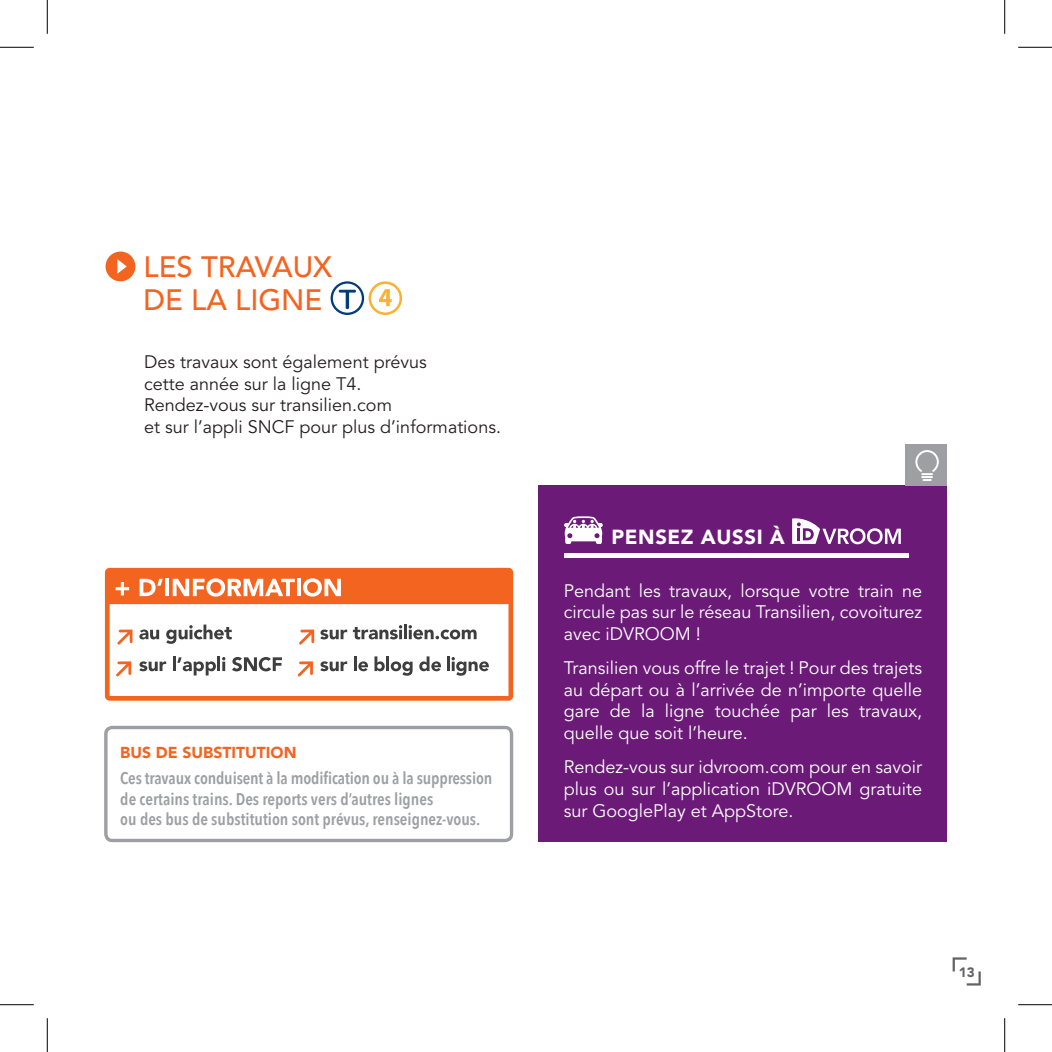
<style>
.page{position:relative;width:1052px;height:1052px;background:#fff}
.page>*{position:absolute;margin:0;border:0;box-sizing:border-box;transform-origin:0 0}
.t1{font:500 29.25px/33.8px "Avenir LT Std";color:#f36421}
.t2{font:900 20.25px "Avenir LT Std";letter-spacing:.03em;color:#fff}
.t3{font:18px/21.6px "Avenir LT Std";color:#fff;text-align:justify}
.t4{font:18px/21.6px "Avenir LT Std";color:#231f20}
.t5{font:600 16.88px/20.2px "Avenir Next Condensed";color:#9d9fa2}
.t6{font:900 15.75px "Avenir LT Std";color:#f36421}
.t7{font:900 13.5px "Avenir LT Std";color:#636366}
</style>
<div class="page">
<div style="left:538px;top:485px;width:408px;height:357px;background:#6b1a78"></div>
<div style="left:905px;top:444px;width:41px;height:41px;background:#9d9fa2"></div>
<svg style="left:915px;top:450px;width:23px;height:31px"></svg>
<hr style="left:563px;top:553px;width:345px;height:4px;background:#fff">
<svg style="left:792px;top:518px;width:108px;height:26px"></svg>
<svg style="left:564px;top:516px;width:38px;height:28px"></svg>
<div style="left:105px;top:251px;width:30px;height:30px;background:#f36421;border-radius:50%"></div>
<svg style="left:117px;top:259px;width:10px;height:15px"></svg>
<svg style="left:330px;top:281px;width:72px;height:34px"></svg>
<svg style="left:105px;top:567px;width:408px;height:133px"></svg>
<svg style="left:139px;top:629px;width:20px;height:10px"></svg>
<svg style="left:166px;top:624px;width:66px;height:19px"></svg>
<svg style="left:139px;top:661px;width:27px;height:10px"></svg>
<hr style="left:173px;top:656px;width:3px;height:15px;background:#3e3e3f">
<svg style="left:177px;top:657px;width:39px;height:18px"></svg>
<hr style="left:217px;top:656px;width:3px;height:15px;background:#3e3e3f">
<svg style="left:222px;top:656px;width:3px;height:15px"></svg>
<svg style="left:232px;top:656px;width:50px;height:15px"></svg>
<svg style="left:320px;top:629px;width:27px;height:10px"></svg>
<svg style="left:353px;top:625px;width:49px;height:14px"></svg>
<hr style="left:404px;top:624px;width:3px;height:15px;background:#3e3e3f">
<svg style="left:408px;top:625px;width:68px;height:14px"></svg>
<svg style="left:320px;top:661px;width:27px;height:10px"></svg>
<svg style="left:354px;top:656px;width:14px;height:15px"></svg>
<svg style="left:374px;top:656px;width:10px;height:15px"></svg>
<hr style="left:386px;top:656px;width:3px;height:15px;background:#3e3e3f">
<svg style="left:390px;top:661px;width:22px;height:14px"></svg>
<svg style="left:419px;top:656px;width:22px;height:15px"></svg>
<svg style="left:447px;top:656px;width:41px;height:19px"></svg>
<svg style="left:117px;top:629px;width:15px;height:15px"></svg>
<svg style="left:116px;top:661px;width:15px;height:15px"></svg>
<svg style="left:299px;top:629px;width:15px;height:15px"></svg>
<svg style="left:297px;top:661px;width:16px;height:15px"></svg>
<svg style="left:116px;top:582px;width:13px;height:13px"></svg>
<svg style="left:139px;top:578px;width:24px;height:18px"></svg>
<hr style="left:165px;top:578px;width:4px;height:18px;background:#fff">
<svg style="left:173px;top:578px;width:122px;height:18px"></svg>
<hr style="left:297px;top:578px;width:3px;height:18px;background:#fff">
<svg style="left:303px;top:578px;width:38px;height:18px"></svg>
<div style="left:104px;top:725px;width:409px;height:117px;border:3px solid #9d9fa2;border-radius:6px"></div>
<svg style="left:952px;top:957px;width:28px;height:28px"></svg>
<hr style="left:0;top:47px;width:34px;height:1px;background:#000">
<hr style="left:1017px;top:47px;width:34px;height:1px;background:#000">
<hr style="left:0;top:1004px;width:34px;height:1px;background:#000">
<hr style="left:1017px;top:1004px;width:34px;height:1px;background:#000">
<hr style="left:47px;top:0;width:1px;height:34px;background:#000">
<hr style="left:47px;top:1017px;width:1px;height:34px;background:#000">
<hr style="left:1004px;top:0;width:1px;height:34px;background:#000">
<hr style="left:1004px;top:1017px;width:1px;height:34px;background:#000">
<h1 class="t1" style="left:143px;top:250px;width:190px">LES TRAVAUX<br>DE LA LIGNE</h1>
<p class="t4" style="left:144px;top:351px;width:358px">Des travaux sont également prévus<br>cette année sur la ligne T4.<br>Rendez-vous sur transilien.com<br>et sur l’appli SNCF pour plus d’informations.</p>
<p class="t6" style="left:120px;top:742px;width:178px">BUS DE SUBSTITUTION</p>
<p class="t5" style="left:120px;top:767px;width:373px">Ces travaux conduisent à la modification ou à la suppression de certains trains. Des reports vers d’autres lignes<br>ou des bus de substitution sont prévus, renseignez-vous.</p>
<p class="t2" style="left:611px;top:524px;width:175px">PENSEZ AUSSI À</p>
<p class="t3" style="left:563px;top:580px;width:360px">Pendant les travaux, lorsque votre train ne circule pas sur le réseau Transilien, covoiturez avec iDVROOM !</p>
<p class="t3" style="left:563px;top:657px;width:360px">Transilien vous offre le trajet ! Pour des trajets au départ ou à l’arrivée de n’importe quelle gare de la ligne touchée par les travaux, quelle que soit l’heure.</p>
<p class="t3" style="left:563px;top:756px;width:360px">Rendez-vous sur idvroom.com pour en savoir plus ou sur l’application iDVROOM gratuite sur GooglePlay et AppStore.</p>
<p class="t7" style="left:958px;top:963px;width:17px">13</p>
</div>
